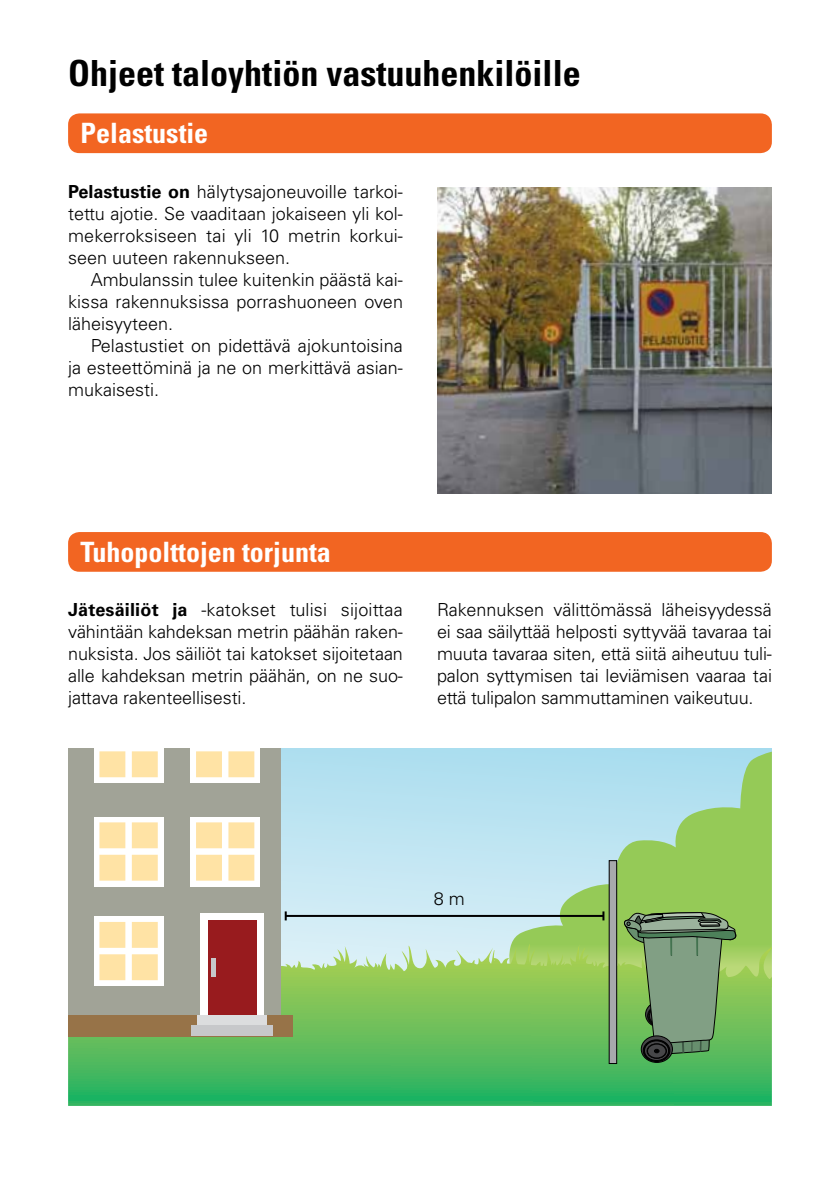
<style>
.page{position:relative;width:840px;height:1191px;background:#fff}
.page>*{position:absolute;margin:0;border:0;box-sizing:border-box;transform-origin:0 0}
.t1{font:700 condensed 36px "Univers LT Std";color:#000}
.t2{font:700 condensed 28px "Univers LT Std";color:#fff}
.t3{font:300 18px/22px "Univers";color:#000;text-align:justify}
.s1{font-weight:700}
</style>
<div class="page">
<svg style="left:68px;top:748px;width:703px;height:358px;background:#7ecb97"></svg>
<svg style="left:500px;top:751px;width:271px;height:236px;background:#a8d6a9"></svg>
<svg style="left:280px;top:942px;width:249px;height:35px;background:#bedfaf"></svg>
<div style="left:68px;top:113px;width:703px;height:40px;background:#f26522;border-radius:11px"></div>
<div style="left:68px;top:532px;width:703px;height:40px;background:#f26522;border-radius:11px"></div>
<svg style="left:641px;top:1036px;width:31px;height:26px"></svg>
<div style="left:640px;top:1035px;width:32px;height:27px;border:1px solid #000;border-radius:50%"></div>
<div style="left:642px;top:1039px;width:27px;height:22px;border:1px solid #000;border-radius:50%"></div>
<svg style="left:643px;top:1040px;width:25px;height:21px"></svg>
<div style="left:643px;top:1040px;width:26px;height:21px;border:1px solid #000;border-radius:50%"></div>
<svg style="left:644px;top:1040px;width:24px;height:20px"></svg>
<div style="left:644px;top:1040px;width:24px;height:20px;border:1px solid #000;border-radius:50%"></div>
<div style="left:646px;top:1043px;width:20px;height:15px;border:1px solid #000;border-radius:50%"></div>
<svg style="left:647px;top:1044px;width:18px;height:14px"></svg>
<div style="left:647px;top:1043px;width:18px;height:15px;border:1px solid #000;border-radius:50%"></div>
<svg style="left:623px;top:911px;width:113px;height:143px;background:#759c69"></svg>
<div style="left:68px;top:748px;width:212px;height:267px;background:#a1a397"></div>
<div style="left:68px;top:1015px;width:224px;height:21px;background:#977348"></div>
<div style="left:94px;top:748px;width:69px;height:35px;background:#fff"></div>
<svg style="left:99px;top:751px;width:59px;height:26px;background:#ffe6b0"></svg>
<div style="left:190px;top:748px;width:70px;height:35px;background:#fff"></div>
<svg style="left:196px;top:751px;width:58px;height:26px;background:#ffe6b0"></svg>
<div style="left:94px;top:816px;width:69px;height:70px;background:#fff"></div>
<svg style="left:99px;top:822px;width:59px;height:58px"></svg>
<div style="left:190px;top:816px;width:70px;height:70px;background:#fff"></div>
<svg style="left:196px;top:822px;width:58px;height:58px"></svg>
<div style="left:94px;top:916px;width:69px;height:69px;background:#fff"></div>
<svg style="left:99px;top:922px;width:59px;height:58px"></svg>
<div style="left:197px;top:1015px;width:70px;height:10px;background:#dcddde"></div>
<div style="left:191px;top:1025px;width:82px;height:11px;background:#c7c8ca"></div>
<div style="left:200px;top:913px;width:63px;height:102px;background:#fff"></div>
<div style="left:208px;top:920px;width:48px;height:95px;background:#981b1e"></div>
<hr style="left:211px;top:958px;width:4px;height:19px;background:#c7c8ca">
<hr style="left:285px;top:915px;width:318px;height:2px;background:#000">
<svg style="left:284px;top:911px;width:2px;height:9px"></svg>
<svg style="left:602px;top:911px;width:2px;height:9px"></svg>
<img style="left:437px;top:187px;width:334px;height:306px">
<div style="left:609px;top:860px;width:7px;height:203px;background:#a7a9ac"></div>
<div style="left:608px;top:860px;width:8px;height:203px;border:1px solid #000"></div>
<h1 class="t1" style="left:68px;top:51px;width:514px">Ohjeet taloyhtiön vastuuhenkilöille</h1>
<h2 class="t2" style="left:81px;top:116px;width:129px">Pelastustie</h2>
<p class="t3" style="left:68px;top:181px;width:336px"><span class="s1">Pelastustie on</span> hälytysajoneuvoille tarkoi&shy;tettu ajotie. Se vaaditaan jokaiseen yli kol&shy;mekerroksiseen tai yli 10 metrin korkui&shy;seen uuteen rakennukseen.</p>
<p class="t3" style="left:68px;top:269px;width:336px;text-indent:23px">Ambulanssin tulee kuitenkin päästä kai&shy;kissa rakennuksissa porrashuoneen oven läheisyyteen.</p>
<p class="t3" style="left:68px;top:335px;width:336px;text-indent:23px">Pelastustiet on pidettävä ajokuntoisina ja esteettöminä ja ne on merkittävä asian&shy;mukaisesti.</p>
<h2 class="t2" style="left:81px;top:535px;width:251px">Tuhopolttojen torjunta</h2>
<p class="t3" style="left:68px;top:599px;width:336px"><span class="s1">Jätesäiliöt ja</span> -katokset tulisi sijoittaa vähintään kahdeksan metrin päähän raken&shy;nuksista. Jos säiliöt tai katokset sijoitetaan alle kahdeksan metrin päähän, on ne suo&shy;jattava rakenteellisesti.</p>
<p class="t3" style="left:437px;top:599px;width:336px">Rakennuksen välittömässä läheisyydessä ei saa säilyttää helposti syttyvää tavaraa tai muuta tavaraa siten, että siitä aiheutuu tuli&shy;palon syttymisen tai leviämisen vaaraa tai että tulipalon sammuttaminen vaikeutuu.</p>
<p class="t3" style="left:433px;top:887px;width:33px">8 m</p>
</div>
